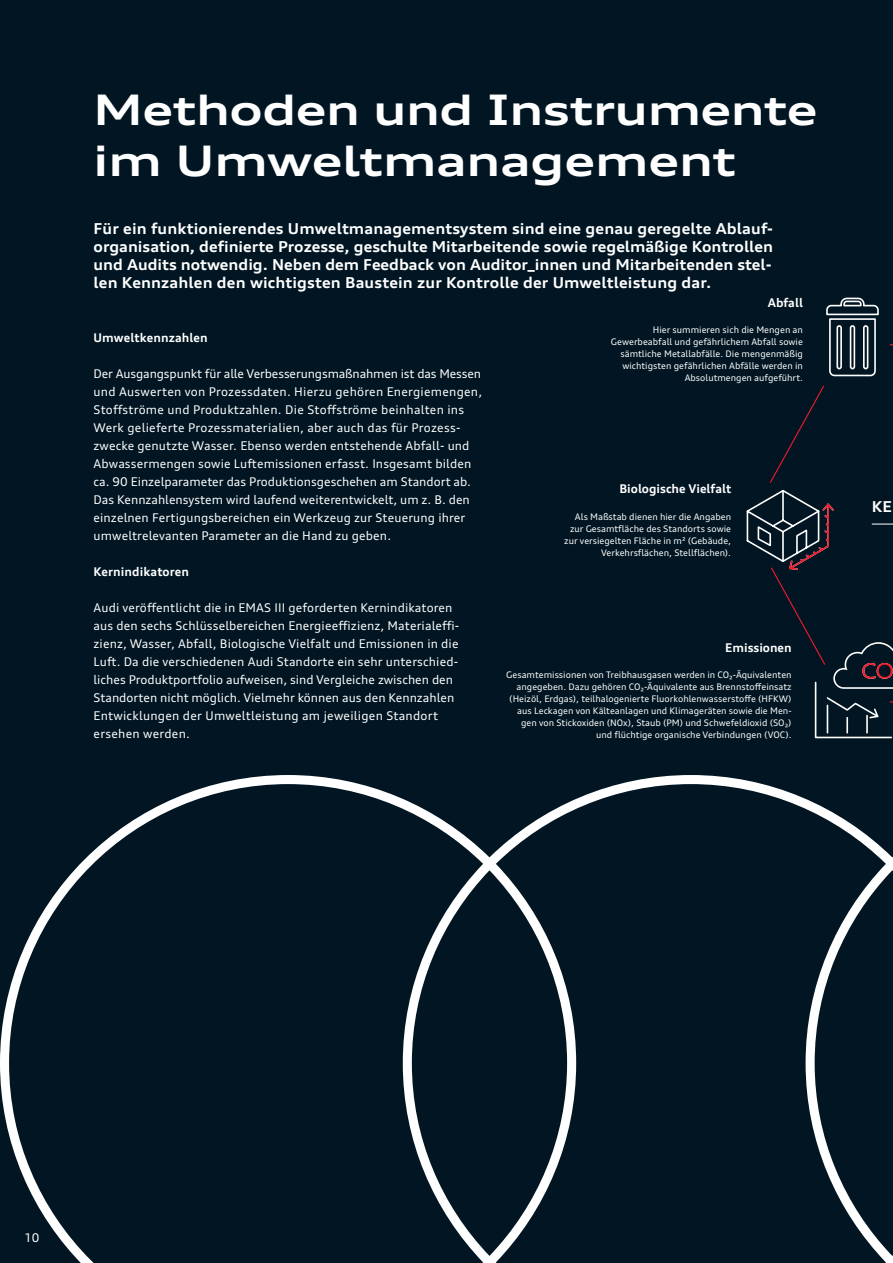
<style>
.page{position:relative;width:893px;height:1263px;background:#011622}
.page>*{position:absolute;margin:0;border:0;box-sizing:border-box;transform-origin:0 0}
.AUDI_Headlines{font:700 expanded 42px/50.4px "Audi Type";letter-spacing:-.01em;color:#fff}
.AUDI_Anleser{font:700 expanded 15px/18px "Audi Type";letter-spacing:.01em;color:#fff;text-align:justify}
.AUDI_Subheadlines{font:700 expanded 15px "Audi Type";color:#fff}
.t1{font:12px/18px "Audi Type";letter-spacing:.01em;color:#fff}
.t2{font:700 12px "Audi Type";color:#fff}
.t3{font:9px/12px "Audi Type";color:#fff;text-align:right}
</style>
<div class="page">
<svg style="left:826px;top:297px;width:53px;height:80px"></svg>
<svg style="left:746px;top:385px;width:147px;height:354px"></svg>
<svg style="left:0;top:775px;width:893px;height:488px"></svg>
<p class="AUDI_Headlines" style="left:94px;top:85px;width:725px">Methoden und Instrumente im Umweltmanagement</p>
<p class="AUDI_Anleser" style="left:94px;top:219px;width:681px">Für ein funktionierendes Umweltmanagementsystem sind eine genau geregelte Ablauf&shy;organisation, definierte Prozesse, geschulte Mitarbeitende sowie regelmäßige Kontrollen und Audits notwendig. Neben dem Feedback von Auditor_innen und Mitarbeitenden stel&shy;len Kennzahlen den wichtigsten Baustein zur Kontrolle der Umweltleistung dar.</p>
<p class="t2" style="left:94px;top:330px;width:116px">Umweltkennzahlen</p>
<p class="t1" style="left:94px;top:365px;width:390px">Der Ausgangspunkt für alle Verbesserungsmaßnahmen ist das Messen und Auswerten von Prozessdaten. Hierzu gehören Energiemengen, Stoffströme und Produktzahlen. Die Stoffströme beinhalten ins Werk gelieferte Prozessmaterialien, aber auch das für Prozess&shy;zwecke genutzte Wasser. Ebenso werden entstehende Abfall- und Abwassermengen sowie Luftemissionen erfasst. Insgesamt bilden ca. 90 Einzelparameter das Produktionsgeschehen am Standort ab.<br>Das Kennzahlensystem wird laufend weiterentwickelt, um z. B. den einzelnen Fertigungsbereichen ein Werkzeug zur Steuerung ihrer umweltrelevanten Parameter an die Hand zu geben.</p>
<p class="t2" style="left:94px;top:564px;width:97px">Kernindikatoren</p>
<p class="t1" style="left:94px;top:599px;width:367px">Audi veröffentlicht die in EMAS III geforderten Kernindikatoren aus den sechs Schlüsselbereichen Energieeffizienz, Materialeffi&shy;zienz, Wasser, Abfall, Biologische Vielfalt und Emissionen in die Luft. Da die verschiedenen Audi Standorte ein sehr unterschied&shy;liches Produktportfolio aufweisen, sind Vergleiche zwischen den Standorten nicht möglich. Vielmehr können aus den Kennzahlen Entwicklungen der Umweltleistung am jeweiligen Standort ersehen werden.</p>
<p class="t2" style="left:768px;top:295px;width:37px">Abfall</p>
<p class="t3" style="left:611px;top:324px;width:194px">Hier summieren sich die Mengen an Gewerbeabfall und gefährlichem Abfall sowie sämtliche Metallabfälle. Die mengenmäßig wichtigsten gefährlichen Abfälle werden in Absolutmengen aufgeführt.</p>
<p class="t2" style="left:619px;top:482px;width:113px">Biologische Vielfalt</p>
<p class="t3" style="left:564px;top:510px;width:168px">Als Maßstab dienen hier die Angaben zur Gesamtfläche des Standorts sowie zur versiegelten Fläche in m² (Gebäude, Verkehrsflächen, Stellflächen).</p>
<p class="t2" style="left:725px;top:640px;width:68px">Emissionen</p>
<p class="t3" style="left:506px;top:669px;width:287px">Gesamtemissionen von Treibhausgasen werden in CO₂-Äquivalenten angegeben. Dazu gehören CO₂-Äquivalente aus Brennstoffeinsatz (Heizöl, Erdgas), teilhalogenierte Fluorkohlenwasserstoffe (HFKW) aus Leckagen von Kälteanlagen und Klimageräten sowie die Men&shy;gen von Stickoxiden (NOx), Staub (PM) und Schwefeldioxid (SO₂) und flüchtige organische Verbindungen (VOC).</p>
<p class="AUDI_Subheadlines" style="left:872px;top:497px;width:22px">KE</p>
<p class="t1" style="left:24px;top:1229px;width:17px">10</p>
</div>
